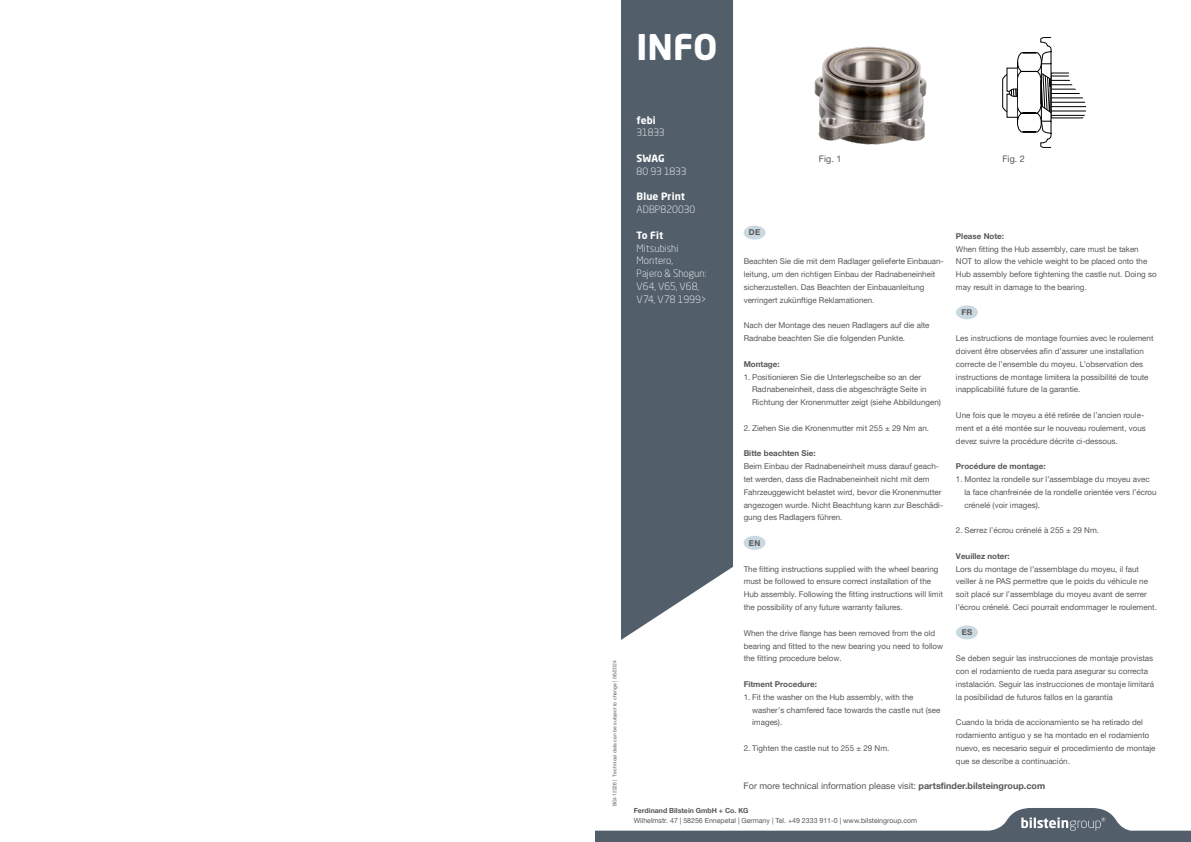
<style>
.page{position:relative;width:1191px;height:842px;background:#fff}
.page>*{position:absolute;margin:0;border:0;box-sizing:border-box;transform-origin:0 0}
.t1{font:700 35px "Neo Sans Pro";color:#fff}
.t2{font:300 10px/12.8px "Neo Sans Pro";color:#fff}
.t3{font:700 10px "Neo Sans Pro";letter-spacing:.01em;color:#fff}
.t4{font:9px "Helvetica Neue World 55 Roman";color:#575756}
.t5{font:8px/12.8px "Helvetica Neue World 55 Roman";color:#575756}
.t6{font:700 8px "Helvetica Neue World 75";color:#575756}
.t7{font:7px "Helvetica Neue World 55 Roman";color:#575756}
.t8{font:700 7px "Helvetica Neue World 75";color:#575756}
.t9{font:5px "Helvetica Neue World 55 Roman";letter-spacing:.025em;color:#525f6b}
.s1{font-family:"Helvetica Neue World 75";font-weight:700}
</style>
<div class="page">
<div style="left:621px;top:0;width:112px;height:640px;background:#525f6b"></div>
<svg style="left:595px;top:808px;width:596px;height:34px"></svg>
<img style="left:814px;top:46px;width:113px;height:99px">
<svg style="left:1002px;top:37px;width:85px;height:111px"></svg>
<div style="left:743px;top:226px;width:22px;height:14px;background:#c9d8e1;border-radius:50%"></div>
<div style="left:743px;top:536px;width:22px;height:14px;background:#c9d8e1;border-radius:50%"></div>
<div style="left:956px;top:305px;width:22px;height:14px;background:#c9d8e1;border-radius:50%"></div>
<div style="left:956px;top:625px;width:22px;height:14px;background:#c9d8e1;border-radius:50%"></div>
<h1 class="t1" style="left:636px;top:24px;width:82px">INFO</h1>
<p class="t9" style="left:612px;top:806px;width:147px;rotate:-90deg">BGI-12226 | Technical data can be subject to change | 06/2024</p>
<p class="t3" style="left:636px;top:113px;width:21px">febi</p>
<p class="t2" style="left:636px;top:126px;width:30px">31833</p>
<p class="t3" style="left:636px;top:152px;width:30px">SWAG</p>
<p class="t2" style="left:636px;top:165px;width:51px">80 93 1833</p>
<p class="t3" style="left:636px;top:190px;width:50px">Blue Print</p>
<p class="t2" style="left:636px;top:203px;width:60px">ADBP820030</p>
<p class="t3" style="left:636px;top:229px;width:28px">To Fit</p>
<p class="t2" style="left:636px;top:241px;width:71px">Mitsubishi<br>Montero,<br>Pajero &amp; Shogun:<br>V64, V65, V68,<br>V74, V78 1999&gt;</p>
<p class="t4" style="left:819px;top:154px;width:24px">Fig. 1</p>
<p class="t4" style="left:1002px;top:154px;width:24px">Fig. 2</p>
<p class="t6" style="left:749px;top:228px;width:13px">DE</p>
<p class="t5" style="left:743px;top:255px;width:202px">Beachten Sie die mit dem Radlager gelieferte Einbauan&shy;leitung, um den richtigen Einbau der Radnabeneinheit sicherzustellen. Das Beachten der Einbauanleitung verringert zukünftige Reklamationen.</p>
<p class="t5" style="left:743px;top:319px;width:187px">Nach der Montage des neuen Radlagers auf die alte<br>Radnabe beachten Sie die folgenden Punkte.</p>
<p class="t6" style="left:743px;top:359px;width:37px">Montage:</p>
<p class="t5" style="left:752px;top:370px;width:190px;text-indent:-9px">1. Positionieren Sie die Unterlegscheibe so an der<br>Radnabeneinheit, dass die abgeschrägte Seite in<br>Richtung der Kronenmutter zeigt (siehe Abbildungen)</p>
<p class="t5" style="left:743px;top:422px;width:187px">2. Ziehen Sie die Kronenmutter mit 255 ± 29 Nm an.</p>
<p class="t6" style="left:743px;top:449px;width:73px">Bitte beachten Sie:</p>
<p class="t5" style="left:743px;top:460px;width:201px">Beim Einbau der Radnabeneinheit muss darauf geach&shy;tet werden, dass die Radnabeneinheit nicht mit dem Fahrzeuggewicht belastet wird, bevor die Kronenmutter angezogen wurde. Nicht Beachtung kann zur Beschädi&shy;gung des Radlagers führen.</p>
<p class="t6" style="left:749px;top:538px;width:13px">EN</p>
<p class="t5" style="left:743px;top:562px;width:201px">The fitting instructions supplied with the wheel bearing must be followed to ensure correct installation of the Hub assembly. Following the fitting instructions will limit the possibility of any future warranty failures.</p>
<p class="t5" style="left:743px;top:626px;width:201px">When the drive flange has been removed from the old bearing and fitted to the new bearing you need to follow the fitting procedure below.</p>
<p class="t6" style="left:743px;top:679px;width:75px">Fitment Procedure:</p>
<p class="t5" style="left:752px;top:690px;width:190px;text-indent:-9px">1. Fit the washer on the Hub assembly, with the washer’s chamfered face towards the castle nut (see images).</p>
<p class="t5" style="left:743px;top:742px;width:147px">2. Tighten the castle nut to 255 ± 29 Nm.</p>
<p class="t6" style="left:956px;top:231px;width:50px">Please Note:</p>
<p class="t5" style="left:956px;top:242px;width:202px">When fitting the Hub assembly, care must be taken NOT to allow the vehicle weight to be placed onto the Hub assembly before tightening the castle nut. Doing so may result in damage to the bearing.</p>
<p class="t6" style="left:961px;top:308px;width:12px">FR</p>
<p class="t5" style="left:956px;top:332px;width:199px">Les instructions de montage fournies avec le roulement doivent être observées afin d’assurer une installation correcte de l’ensemble du moyeu. L’observation des instructions de montage limitera la possibilité de toute inapplicabilité future de la garantie.</p>
<p class="t5" style="left:956px;top:409px;width:191px">Une fois que le moyeu a été retirée de l’ancien roule&shy;ment et a été montée sur le nouveau roulement, vous devez suivre la procédure décrite ci-dessous.</p>
<p class="t6" style="left:956px;top:462px;width:91px">Procédure de montage:</p>
<p class="t5" style="left:964px;top:473px;width:194px;text-indent:-9px">1. Montez la rondelle sur l’assemblage du moyeu avec la face chanfreinée de la rondelle orientée vers l’écrou crénelé (voir images).</p>
<p class="t5" style="left:956px;top:524px;width:145px">2. Serrez l’écrou crénelé à 255 ± 29 Nm.</p>
<p class="t6" style="left:956px;top:551px;width:55px">Veuillez noter:</p>
<p class="t5" style="left:956px;top:562px;width:202px">Lors du montage de l’assemblage du moyeu, il faut veiller à ne PAS permettre que le poids du véhicule ne soit placé sur l’assemblage du moyeu avant de serrer l’écrou crénelé. Ceci pourrait endommager le roulement.</p>
<p class="t6" style="left:961px;top:628px;width:12px">ES</p>
<p class="t5" style="left:956px;top:652px;width:199px">Se deben seguir las instrucciones de montaje provistas con el rodamiento de rueda para asegurar su correcta instalación. Seguir las instrucciones de montaje limitará la posibilidad de futuros fallos en la garantía</p>
<p class="t5" style="left:956px;top:716px;width:201px">Cuando la brida de accionamiento se ha retirado del rodamiento antiguo y se ha montado en el rodamiento nuevo, es necesario seguir el procedimiento de montaje que se describe a continuación.</p>
<p class="t4" style="left:743px;top:781px;width:303px">For more technical information please visit: <span class="s1">partsfinder.bilsteingroup.com</span></p>
<p class="t8" style="left:634px;top:807px;width:116px">Ferdinand Bilstein GmbH + Co. KG</p>
<p class="t7" style="left:634px;top:817px;width:285px">Wilhelmstr. 47 | 58256 Ennepetal | Germany | Tel. +49 2333 911-0 | www.bilsteingroup.com</p>
</div>
